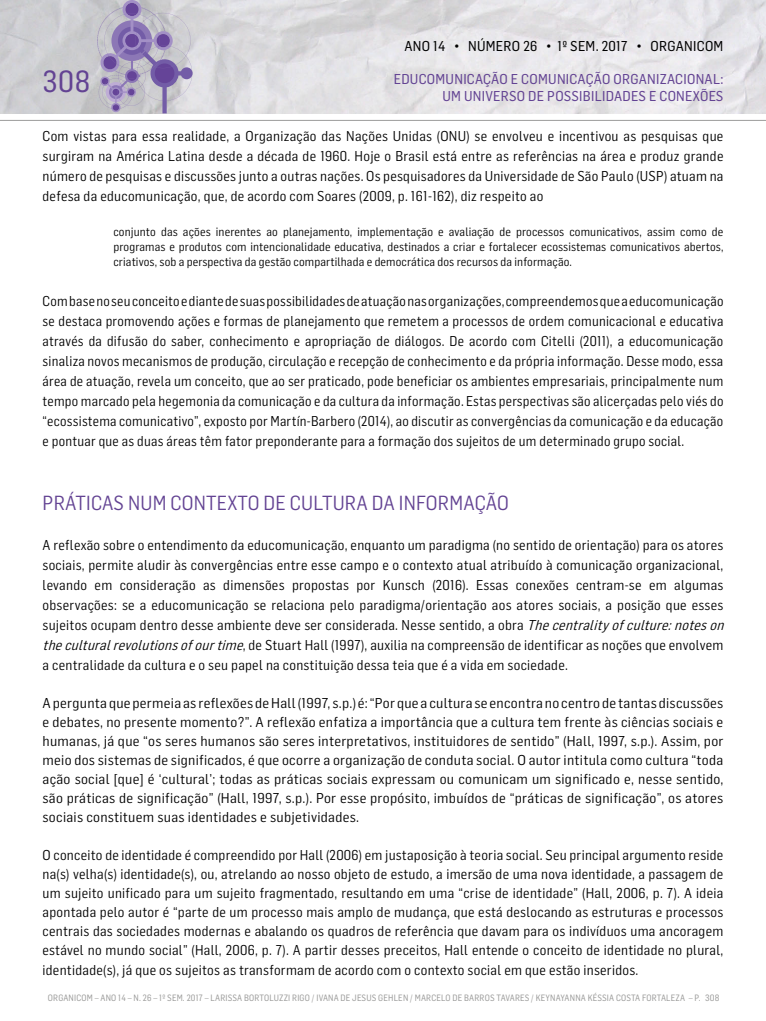
<style>
.page{position:relative;width:766px;height:1021px;background:#fff}
.page>*{position:absolute;margin:0;border:0;box-sizing:border-box;transform-origin:0 0}
.t1{font:30px "Flama Semicondensed Basic";color:#634393}
.t2{font:20px "Flama Semicondensed";letter-spacing:.01em;color:#634393}
.t3{font:14px/20px "Flama Semicondensed";letter-spacing:.02em;color:#000;text-align:justify}
.t4{font:14px/19px "Flama Semicondensed";letter-spacing:.02em;color:#000;text-align:justify;scale:1.04 1}
.t5{font:14px/16.8px "Flama Semicondensed Basic";letter-spacing:.02em;color:#634393;text-align:right}
.t6{font:14px "Flama Semicondensed Basic";letter-spacing:.02em;color:#000}
.t7{font:12px/15px "Flama Semicondensed";letter-spacing:.01em;color:#000;text-align:justify}
.t8{font:9px "Flama Semicondensed Basic";letter-spacing:.02em;color:#9d9d9c;scale:.96 1}
.s1{font-style:italic}
</style>
<div class="page">
<img style="left:0;top:0;width:765px;height:113px">
<hr style="left:0;top:120px;width:765px;height:1px;background:#9d9d9c">
<svg style="left:97px;top:0;width:95px;height:113px;background:#afa6c1"></svg>
<p class="t6" style="left:404px;top:37px;width:320px">ANO 14 • NÚMERO 26 • 1º SEM. 2017 • ORGANICOM</p>
<p class="t5" style="left:393px;top:70px;width:331px">EDUCOMUNICAÇÃO E COMUNICAÇÃO ORGANIZACIONAL:<br>UM UNIVERSO DE POSSIBILIDADES E CONEXÕES</p>
<h1 class="t1" style="left:43px;top:62px;width:49px">308</h1>
<p class="t3" style="left:43px;top:125px;width:682px">Com vistas para essa realidade, a Organização das Nações Unidas (ONU) se envolveu e incentivou as pesquisas que surgiram na América Latina desde a década de 1960. Hoje o Brasil está entre as referências na área e produz grande número de pesquisas e discussões junto a outras nações. Os pesquisadores da Universidade de São Paulo (USP) atuam na defesa da educomunicação, que, de acordo com Soares (2009, p. 161-162), diz respeito ao</p>
<p class="t7" style="left:113px;top:224px;width:611px">conjunto das ações inerentes ao planejamento, implementação e avaliação de processos comunicativos, assim como de programas e produtos com intencionalidade educativa, destinados a criar e fortalecer ecossistemas comunicativos abertos, criativos, sob a perspectiva da gestão compartilhada e democrática dos recursos da informação.</p>
<p class="t3" style="left:43px;top:290px;width:682px">Com base no seu conceito e diante de suas possibilidades de atuação nas organizações, compreendemos que a educomunicação se destaca promovendo ações e formas de planejamento que remetem a processos de ordem comunicacional e educativa através da difusão do saber, conhecimento e apropriação de diálogos. De acordo com Citelli (2011), a educomunicação sinaliza novos mecanismos de produção, circulação e recepção de conhecimento e da própria informação. Desse modo, essa área de atuação, revela um conceito, que ao ser praticado, pode beneficiar os ambientes empresariais, principalmente num tempo marcado pela hegemonia da comunicação e da cultura da informação. Estas perspectivas são alicerçadas pelo viés do “ecossistema comunicativo”, exposto por Martín-Barbero (2014), ao discutir as convergências da comunicação e da educação e pontuar que as duas áreas têm fator preponderante para a formação dos sujeitos de um determinado grupo social.</p>
<h2 class="t2" style="left:43px;top:490px;width:468px">PRÁTICAS NUM CONTEXTO DE CULTURA DA INFORMAÇÃO</h2>
<p class="t3" style="left:43px;top:534px;width:686px;text-align:left">A reflexão sobre o entendimento da educomunicação, enquanto um paradigma (no sentido de orientação) para os atores sociais, permite aludir às convergências entre esse campo e o contexto atual atribuído à comunicação organizacional, levando em consideração as dimensões propostas por Kunsch (2016). Essas conexões centram-se em algumas observações: se a educomunicação se relaciona pelo paradigma/orientação aos atores sociais, a posição que esses sujeitos ocupam dentro desse ambiente deve ser considerada. Nesse sentido, a obra <span class="s1">Thecentralityofculture:noteson theculturalrevolutionsofourtime</span>, de Stuart Hall (1997), auxilia na compreensão de identificar as noções que envolvem a centralidade da cultura e o seu papel na constituição dessa teia que é a vida em sociedade.</p>
<p class="t4" style="left:43px;top:693px;width:656px">A pergunta que permeia as reflexões de Hall (1997, s.p.) é: “Por que a cultura se encontra no centro de tantas discussões e debates, no presente momento?”. A reflexão enfatiza a importância que a cultura tem frente às ciências sociais e humanas, já que “os seres humanos são seres interpretativos, instituidores de sentido” (Hall, 1997, s.p.). Assim, por meio dos sistemas de significados, é que ocorre a organização de conduta social. O autor intitula como cultura “toda ação social [que] é ‘cultural’; todas as práticas sociais expressam ou comunicam um significado e, nesse sentido, são práticas de significação” (Hall, 1997, s.p.). Por esse propósito, imbuídos de “práticas de significação”, os atores sociais constituem suas identidades e subjetividades.</p>
<p class="t3" style="left:43px;top:845px;width:682px;line-height:19.2px">O conceito de identidade é compreendido por Hall (2006) em justaposição à teoria social. Seu principal argumento reside na(s) velha(s) identidade(s), ou, atrelando ao nosso objeto de estudo, a imersão de uma nova identidade, a passagem de um sujeito unificado para um sujeito fragmentado, resultando em uma “crise de identidade” (Hall, 2006, p. 7). A ideia apontada pelo autor é “parte de um processo mais amplo de mudança, que está deslocando as estruturas e processos centrais das sociedades modernas e abalando os quadros de referência que davam para os indivíduos uma ancoragem estável no mundo social” (Hall, 2006, p. 7). A partir desses preceitos, Hall entende o conceito de identidade no plural, identidade(s), já que os sujeitos as transformam de acordo com o contexto social em que estão inseridos.</p>
<p class="t8" style="left:48px;top:992px;width:700px">ORGANICOM – ANO 14 – N. 26 – 1º SEM. 2017 – LARISSA BORTOLUZZI RIGO / IVANA DE JESUS GEHLEN / MARCELO DE BARROS TAVARES / KEYNAYANNA KÉSSIA COSTA FORTALEZA – P. 308</p>
</div>
